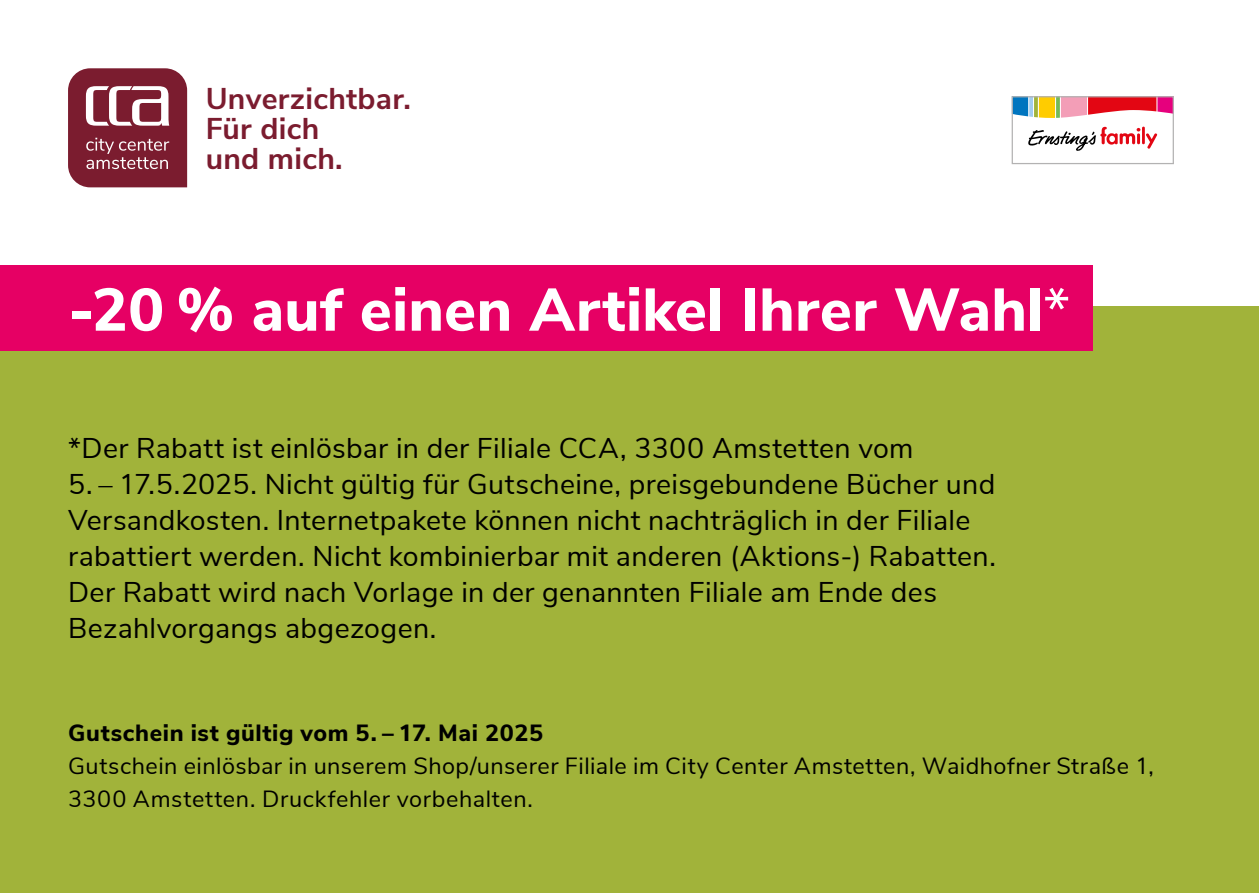
<style>
.page{position:relative;width:1259px;height:893px;background:#fff}
.page>*{position:absolute;margin:0;border:0;box-sizing:border-box;transform-origin:0 0}
.Aktionstext{font:800 60px "Nunito Sans";letter-spacing:.005em;color:#fff}
.t1{font:700 30px/30px "Nunito Sans";letter-spacing:.01em;color:#7b1c2f}
.Fließtext{font:28.5px/36px "Nunito Sans";letter-spacing:.01em;color:#000}
.t2{font:23.4px/33px "Nunito Sans";letter-spacing:.02em;color:#000}
.t3{font:800 23.4px "Nunito Sans";letter-spacing:.03em;color:#000}
.s1{font-weight:400}
</style>
<div class="page">
<div style="left:0;top:306px;width:1259px;height:587px;background:#a1b33a"></div>
<div style="left:0;top:266px;width:1092px;height:85px;background:#e60064"></div>
<svg style="left:68px;top:68px;width:119px;height:119px;background:#914151"></svg>
<svg style="left:1013px;top:98px;width:159px;height:20px"></svg>
<svg style="left:1028px;top:127px;width:129px;height:24px"></svg>
<div style="left:1011px;top:96px;width:163px;height:68px;border:1px solid #b3b2b2"></div>
<p class="t1" style="left:206px;top:82px;width:207px">Unverzichtbar.<br>Für dich<br>und mich.</p>
<p class="Aktionstext" style="left:68px;top:266px;width:1003px">-20 % auf einen Artikel Ihrer Wahl<span class="s1">*</span></p>
<p class="Fließtext" style="left:68px;top:429px;width:847px">*Der Rabatt ist einlösbar in der Filiale CCA, 3300 Amstetten vom</p>
<p class="Fließtext" style="left:68px;top:465px;width:929px">5. – 17.5.2025. Nicht gültig für Gutscheine, preisgebundene Bücher und Versandkosten. Internetpakete können nicht nachträglich in der Filiale rabattiert werden. Nicht kombinierbar mit anderen (Aktions-) Rabatten.<br>Der Rabatt wird nach Vorlage in der genannten Filiale am Ende des Bezahlvorgangs abgezogen.</p>
<p class="t3" style="left:68px;top:716px;width:477px">Gutschein ist gültig vom 5. – 17. Mai 2025</p>
<p class="t2" style="left:68px;top:748px;width:1087px">Gutschein einlösbar in unserem Shop/unserer Filiale im City Center Amstetten, Waidhofner Straße 1,<br>3300 Amstetten. Druckfehler vorbehalten.</p>
</div>
